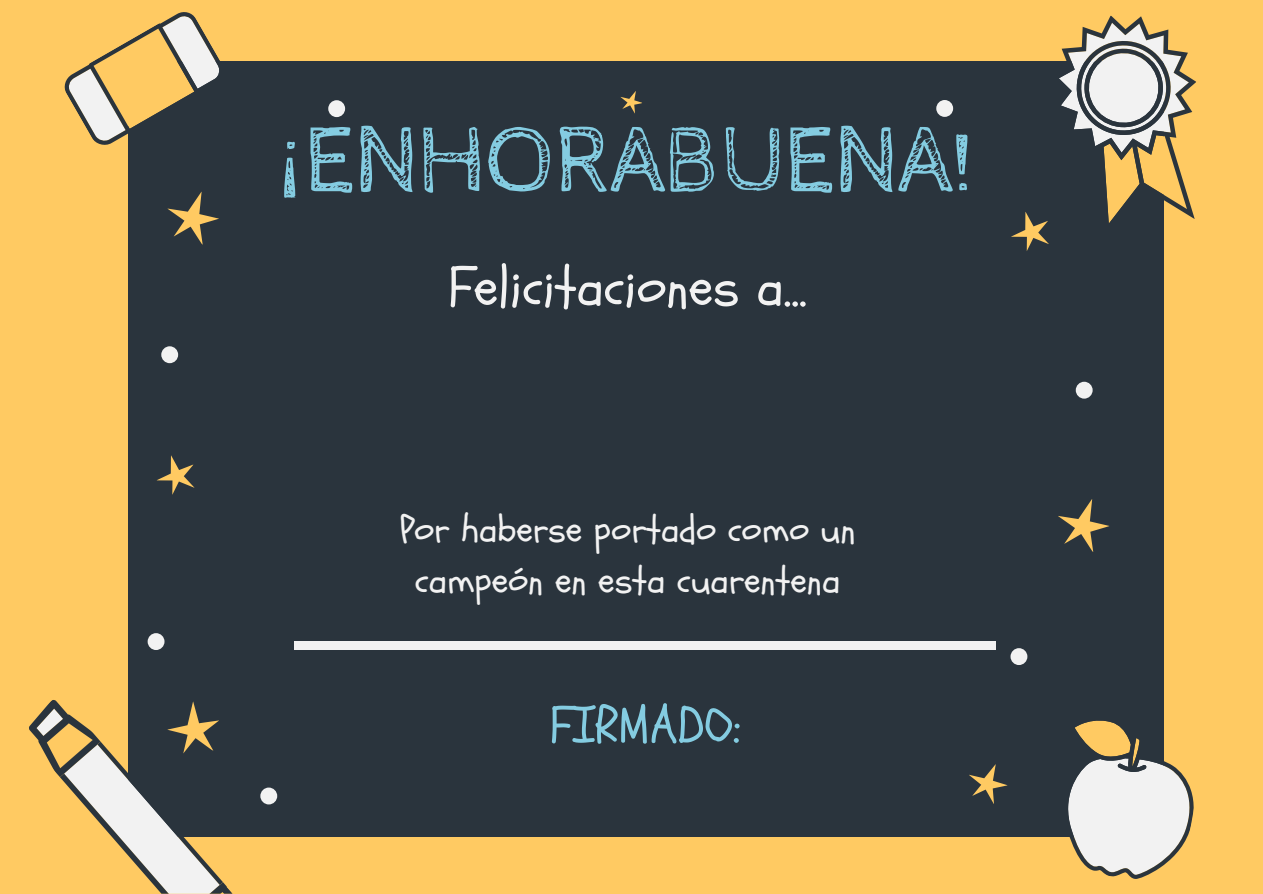
<style>
.page{position:relative;width:1263px;height:894px;background:#fff}
.page>*{position:absolute;margin:0;border:0;box-sizing:border-box;transform-origin:0 0}
.t1{font:96px "Cabin Sketch";color:#84cce1}
.t2{font:55.5px "Schoolbell";color:#f2f2f2}
.t3{font:50.4px "Schoolbell";color:#84cce1}
.t4{font:37.5px/51.4px "Schoolbell";color:#f2f2f2;text-align:center}
</style>
<div class="page">
<div style="left:0;top:0;width:1263px;height:893px;background:#ffca62"></div>
<div style="left:128px;top:61px;width:1035px;height:775px;background:#2a343d"></div>
<svg style="left:1045px;top:710px;width:149px;height:169px"></svg>
<svg style="left:64px;top:12px;width:156px;height:133px"></svg>
<svg style="left:167px;top:191px;width:52px;height:54px"></svg>
<svg style="left:157px;top:455px;width:38px;height:40px"></svg>
<svg style="left:29px;top:700px;width:204px;height:193px"></svg>
<svg style="left:1011px;top:15px;width:185px;height:241px"></svg>
<svg style="left:1058px;top:499px;width:51px;height:53px"></svg>
<svg style="left:969px;top:764px;width:39px;height:40px"></svg>
<div style="left:161px;top:346px;width:17px;height:17px;background:#f2f2f2;border-radius:50%"></div>
<div style="left:328px;top:100px;width:17px;height:17px;background:#f2f2f2;border-radius:50%"></div>
<div style="left:148px;top:633px;width:16px;height:16px;background:#f2f2f2;border-radius:50%"></div>
<div style="left:1010px;top:648px;width:17px;height:16px;background:#f2f2f2;border-radius:50%"></div>
<div style="left:1076px;top:381px;width:17px;height:17px;background:#f2f2f2;border-radius:50%"></div>
<div style="left:936px;top:100px;width:17px;height:17px;background:#f2f2f2;border-radius:50%"></div>
<svg style="left:620px;top:91px;width:22px;height:23px"></svg>
<div style="left:260px;top:787px;width:17px;height:17px;background:#f2f2f2;border-radius:50%"></div>
<div style="left:294px;top:641px;width:701px;height:8px;background:#f2f2f2"></div>
<h1 class="t1" style="left:280px;top:106px;width:698px">¡ENHORABUENA!</h1>
<h2 class="t2" style="left:448px;top:250px;width:360px">Felicitaciones a...</h2>
<p class="t4" style="left:399px;top:504px;width:458px">Por haberse portado como un campeón en esta cuarentena</p>
<h3 class="t3" style="left:550px;top:691px;width:192px">FIRMADO:</h3>
</div>
